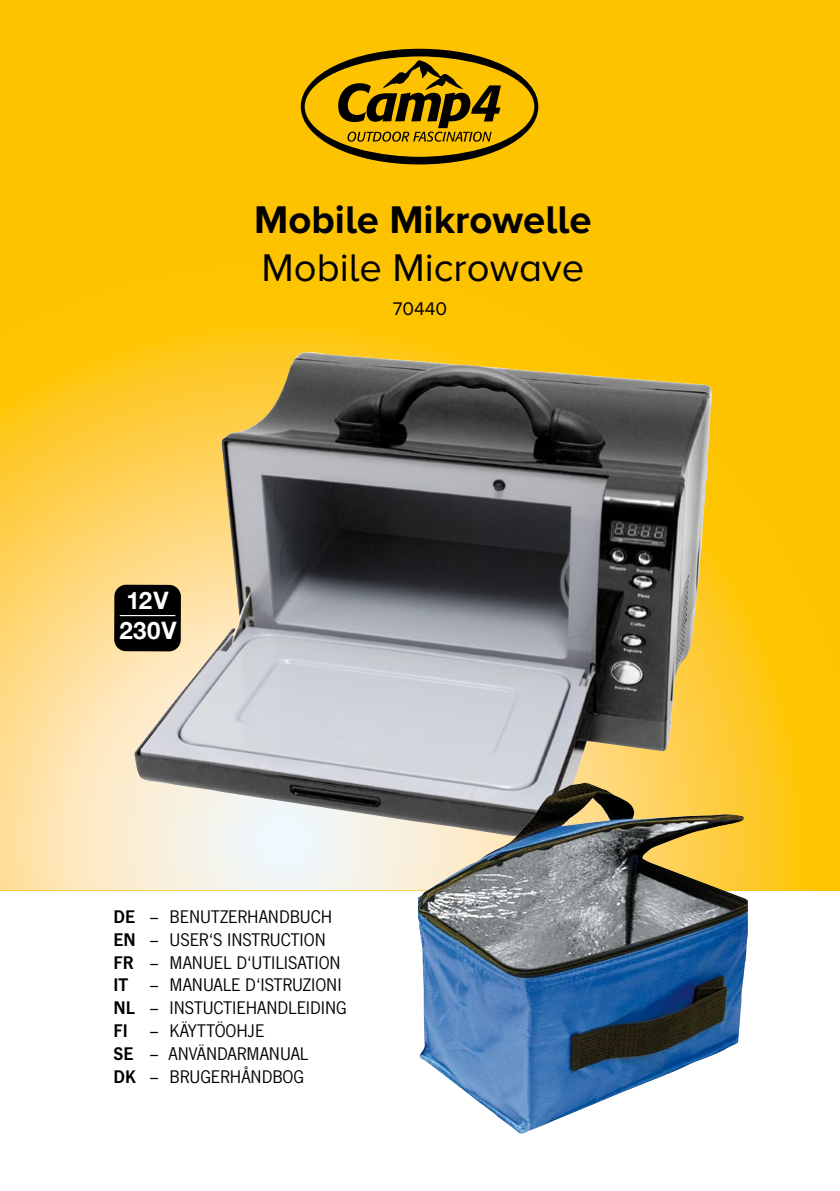
<style>
.page{position:relative;width:840px;height:1191px;background:#fff}
.page>*{position:absolute;margin:0;border:0;box-sizing:border-box;transform-origin:0 0}
.t1{font:700 40px "Proxima Nova A";color:#000}
.t2{font:40px "Proxima Nova A";color:#000}
.t3{font:700 24px "Helvetica Neue";letter-spacing:.02em;color:#fff}
.TITEL_Sprachen_Weis{font:19px "News Got";color:#000}
.t4{font:19px "Proxima Nova A";color:#000}
.s1{font-family:"News Got Dem"}
</style>
<div class="page">
<div style="left:0;top:0;width:839px;height:890px;background:#fdc300"></div>
<svg style="left:0;top:331px;width:794px;height:559px"></svg>
<img style="left:134px;top:352px;width:578px;height:489px">
<img style="left:417px;top:782px;width:330px;height:352px">
<div style="left:114px;top:584px;width:67px;height:67px;background:#000;border-radius:12px"></div>
<hr style="left:120px;top:615px;width:55px;height:1px;background:#fff">
<svg style="left:300px;top:49px;width:238px;height:115px"></svg>
<p class="t1" style="left:254px;top:190px;width:338px">Mobile Mikrowelle</p>
<p class="t2" style="left:261px;top:238px;width:324px">Mobile Microwave</p>
<p class="t4" style="left:392px;top:294px;width:56px">70440</p>
<p class="t3" style="left:126px;top:582px;width:44px">12V</p>
<p class="t3" style="left:119px;top:612px;width:59px">230V</p>
<p class="TITEL_Sprachen_Weis" style="left:113px;top:906px;width:220px"><span class="s1">DE</span> – BENUTZERHANDBUCH</p>
<p class="TITEL_Sprachen_Weis" style="left:113px;top:929px;width:214px"><span class="s1">EN</span> – USER‘S INSTRUCTION</p>
<p class="TITEL_Sprachen_Weis" style="left:113px;top:951px;width:228px"><span class="s1">FR</span> – MANUEL D‘UTILISATION</p>
<p class="TITEL_Sprachen_Weis" style="left:113px;top:974px;width:229px"><span class="s1">IT</span> – MANUALE D‘ISTRUZIONI</p>
<p class="TITEL_Sprachen_Weis" style="left:113px;top:997px;width:235px"><span class="s1">NL</span> – INSTUCTIEHANDLEIDING</p>
<p class="TITEL_Sprachen_Weis" style="left:113px;top:1020px;width:152px"><span class="s1">FI</span> – KÄYTTÖOHJE</p>
<p class="TITEL_Sprachen_Weis" style="left:113px;top:1043px;width:196px"><span class="s1">SE</span> – ANVÄNDARMANUAL</p>
<p class="TITEL_Sprachen_Weis" style="left:113px;top:1065px;width:192px"><span class="s1">DK</span> – BRUGERHÅNDBOG</p>
</div>
